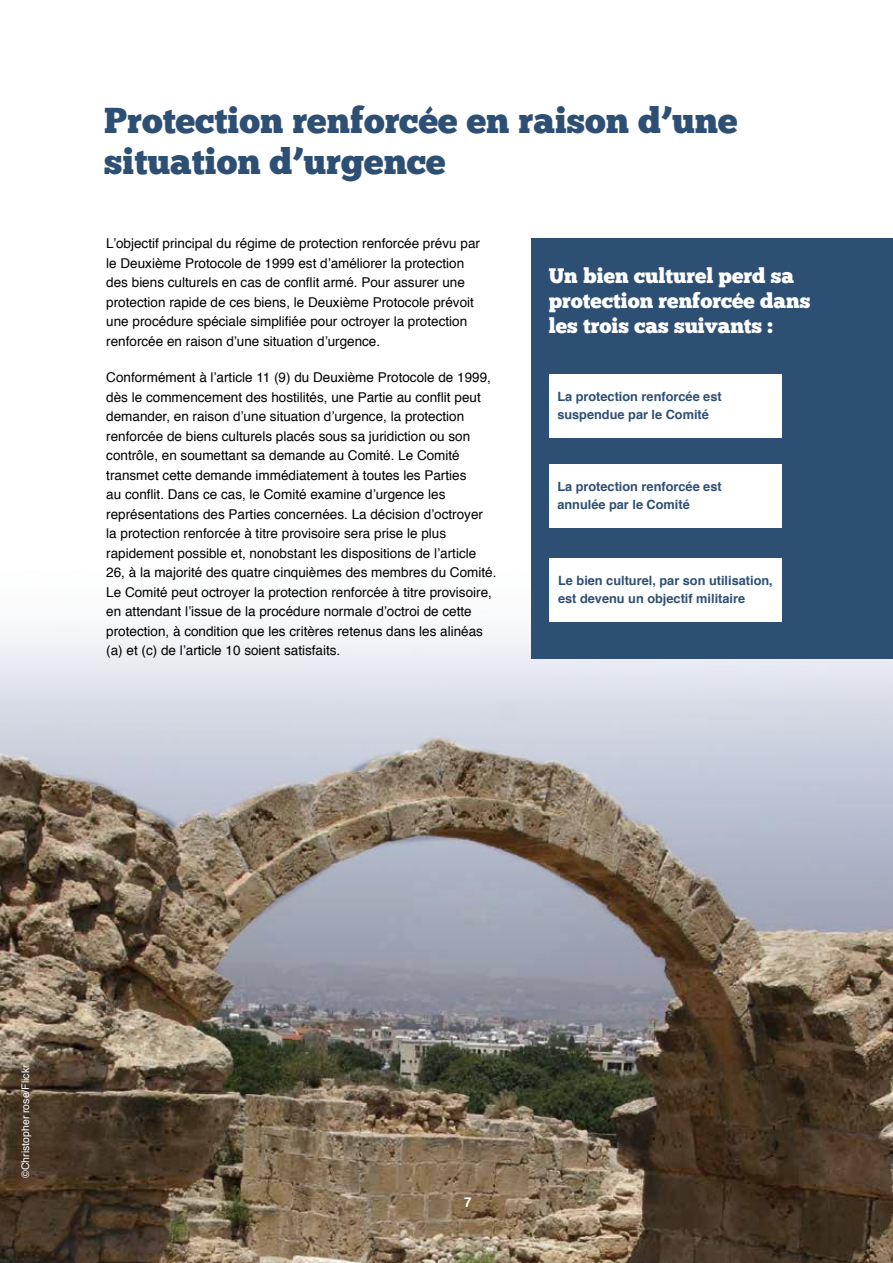
<style>
.page{position:relative;width:893px;height:1263px;background:#fff}
.page>*{position:absolute;margin:0;border:0;box-sizing:border-box;transform-origin:0 0}
.t1{font:36px/40.5px "Chunk Five";color:#2e4f74}
.t2{font:21px/25.2px "Chunk Five";color:#fff}
.t3{font:13.5px/19.5px "Helvetica";color:#000}
.t4{font:700 13.5px "Helvetica";color:#fff}
.t5{font:700 12.75px/18px "Helvetica";color:#2e4f74}
.t6{font:10.5px "Helvetica";color:#fff}
</style>
<div class="page">
<img style="left:0;top:562px;width:893px;height:701px">
<div style="left:532px;top:238px;width:361px;height:421px;background:#2e4f74"></div>
<div style="left:549px;top:374px;width:232px;height:63px;background:#fff"></div>
<div style="left:549px;top:465px;width:232px;height:63px;background:#fff"></div>
<div style="left:550px;top:558px;width:232px;height:63px;background:#fff"></div>
<h1 class="t1" style="left:104px;top:101px;width:635px">Protection renforcée en raison d’une situation d’urgence</h1>
<p class="t3" style="left:106px;top:234px;width:375px">L’objectif principal du régime de protection renforcée prévu par le Deuxième Protocole de 1999 est d’améliorer la protection des biens culturels en cas de conflit armé. Pour assurer une protection rapide de ces biens, le Deuxième Protocole prévoit une procédure spéciale simplifiée pour octroyer la protection renforcée en raison d’une situation d’urgence.</p>
<p class="t3" style="left:106px;top:368px;width:392px">Conformément à l’article 11 (9) du Deuxième Protocole de 1999, dès le commencement des hostilités, une Partie au conflit peut demander, en raison d’une situation d’urgence, la protection renforcée de biens culturels placés sous sa juridiction ou son contrôle, en soumettant sa demande au Comité. Le Comité transmet cette demande immédiatement à toutes les Parties<br>au conflit. Dans ce cas, le Comité examine d’urgence les représentations des Parties concernées. La décision d’octroyer la protection renforcée à titre provisoire sera prise le plus rapidement possible et, nonobstant les dispositions de l’article 26, à la majorité des quatre cinquièmes des membres du Comité.<br>Le Comité peut octroyer la protection renforcée à titre provisoire, en attendant l’issue de la procédure normale d’octroi de cette protection, à condition que les critères retenus dans les alinéas (a) et (c) de l’article 10 soient satisfaits.</p>
<h2 class="t2" style="left:549px;top:263px;width:263px">Un bien culturel perd sa protection renforcée dans les trois cas suivants :</h2>
<p class="t5" style="left:557px;top:388px;width:166px">La protection renforcée est suspendue par le Comité</p>
<p class="t5" style="left:557px;top:478px;width:166px">La protection renforcée est annulée par le Comité</p>
<p class="t5" style="left:558px;top:571px;width:216px">Le bien culturel, par son utilisation, est devenu un objectif militaire</p>
<p class="t6" style="left:17px;top:1178px;width:115px;rotate:-90deg">©Christopher rose/Flickr</p>
<p class="t4" style="left:464px;top:1191px;width:9px">7</p>
</div>
